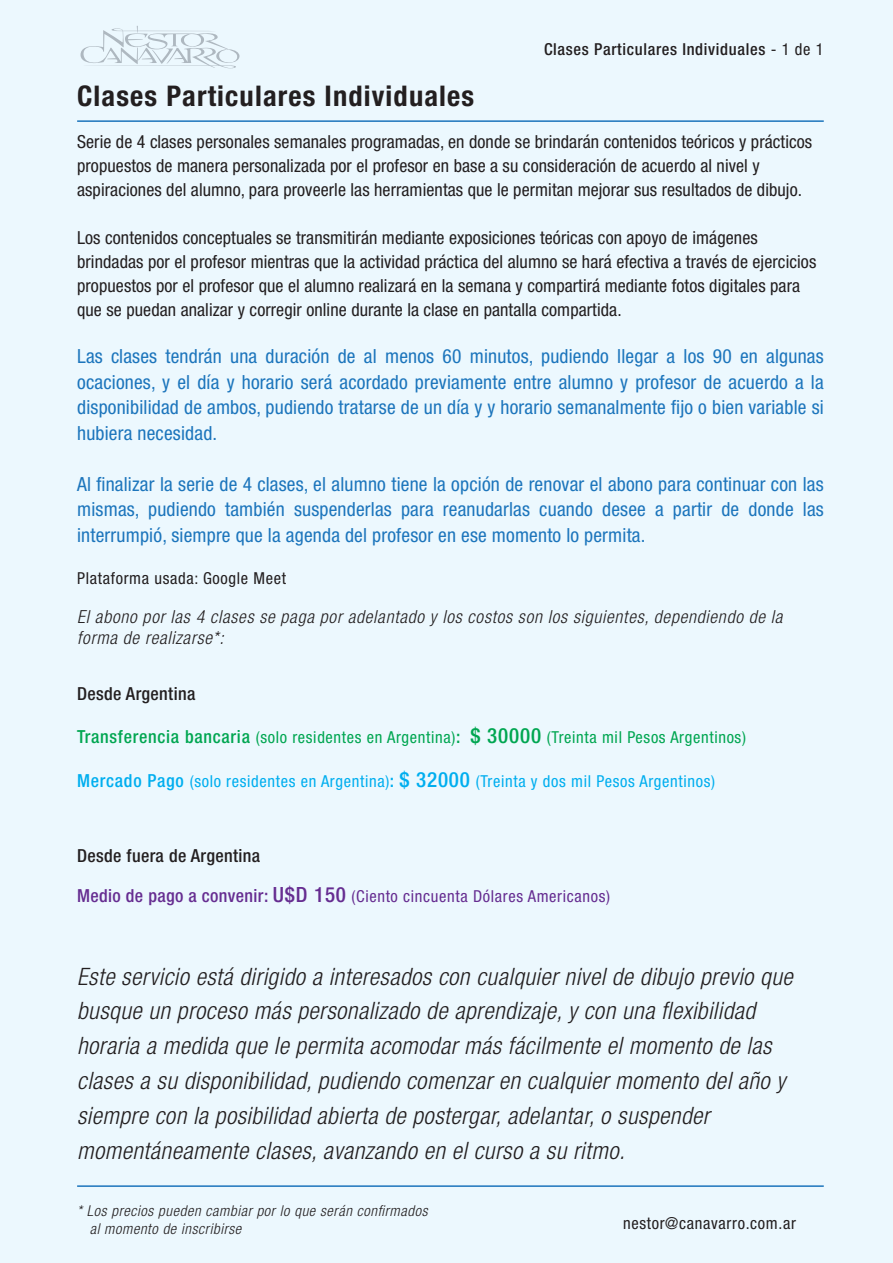
<style>
.page{position:relative;width:893px;height:1263px;background:#ecf8fe}
.page>*{position:absolute;margin:0;border:0;box-sizing:border-box;transform-origin:0 0}
.t1{font:700 condensed 28.5px "Helvetica Neue";letter-spacing:.04em;color:#231f20}
.t2{font:italic 300 condensed 24px/34.8px "Helvetica Neue LT Pro";letter-spacing:.02em;color:#231f20}
.t3{font:condensed 19.5px/25.5px "Helvetica Neue LT Pro";letter-spacing:.01em;color:#1c75bc;text-align:justify}
.t4{font:condensed 18px/24px "Helvetica Neue LT Pro";letter-spacing:.005em;color:#231f20}
.t5{font:italic 300 condensed 18px/21px "Helvetica Neue LT Pro";letter-spacing:.04em;color:#231f20}
.t6{font:500 condensed 18px "Helvetica Neue";letter-spacing:.02em;color:#231f20}
.t7{font:condensed 16.5px "Helvetica Neue LT Pro";letter-spacing:.04em;color:#00a651}
.t8{font:condensed 16.5px "Helvetica Neue LT Pro";letter-spacing:.04em;color:#00aeef}
.t9{font:condensed 16.5px "Helvetica Neue LT Pro";letter-spacing:.04em;color:#662d91}
.t10{font:condensed 16.5px "Helvetica Neue LT Pro";letter-spacing:.04em;color:#231f20}
.t11{font:500 condensed 16.5px "Helvetica Neue LT Pro";letter-spacing:.04em;color:#231f20}
.t12{font:italic 300 condensed 15px/18px "Helvetica Neue LT Pro";letter-spacing:.04em;color:#231f20}
.s1{font-weight:400}
.s2{font-family:"Helvetica Neue";font-weight:500;font-size:18px}
.s3{font-family:"Helvetica Neue";font-weight:500;font-size:21px}
</style>
<div class="page">
<hr style="left:77px;top:1185px;width:747px;height:2px;background:#1c75bc">
<hr style="left:77px;top:120px;width:747px;height:2px;background:#1c75bc">
<svg style="left:81px;top:26px;width:158px;height:42px"></svg>
<p class="t11" style="left:544px;top:40px;width:281px">Clases Particulares Individuales <span class="s1">- 1 de 1</span></p>
<h1 class="t1" style="left:77px;top:79px;width:399px">Clases Particulares Individuales</h1>
<p class="t4" style="left:77px;top:130px;width:737px">Serie de 4 clases personales semanales programadas, en donde se brindarán contenidos teóricos y prácticos propuestos de manera personalizada por el profesor en base a su consideración de acuerdo al nivel y aspiraciones del alumno, para proveerle las herramientas que le permitan mejorar sus resultados de dibujo.</p>
<p class="t4" style="left:77px;top:226px;width:741px">Los contenidos conceptuales se transmitirán mediante exposiciones teóricas con apoyo de imágenes brindadas por el profesor mientras que la actividad práctica del alumno se hará efectiva a través de ejercicios propuestos por el profesor que el alumno realizará en la semana y compartirá mediante fotos digitales para que se puedan analizar y corregir online durante la clase en pantalla compartida.</p>
<p class="t3" style="left:77px;top:343px;width:748px">Las clases tendrán una duración de al menos 60 minutos, pudiendo llegar a los 90 en algunas ocaciones, y el día y horario será acordado previamente entre alumno y profesor de acuerdo a la disponibilidad de ambos, pudiendo tratarse de un día y y horario semanalmente fijo o bien variable si hubiera necesidad.</p>
<p class="t3" style="left:77px;top:471px;width:748px">Al finalizar la serie de 4 clases, el alumno tiene la opción de renovar el abono para continuar con las mismas, pudiendo también suspenderlas para reanudarlas cuando desee a partir de donde las interrumpió, siempre que la agenda del profesor en ese momento lo permita.</p>
<p class="t10" style="left:77px;top:569px;width:210px">Plataforma usada: Google Meet</p>
<p class="t5" style="left:77px;top:607px;width:707px">El abono por las 4 clases se paga por adelantado y los costos son los siguientes, dependiendo de la forma de realizarse*:</p>
<p class="t6" style="left:77px;top:682px;width:120px">Desde Argentina</p>
<p class="t7" style="left:77px;top:728px;width:670px"><span class="s2">Transferencia bancaria</span> (solo residentes en Argentina)<span class="s2">:</span> <span class="s3">$ 30000</span> (Treinta mil Pesos Argentinos)</p>
<p class="t8" style="left:77px;top:772px;width:639px"><span class="s2">Mercado Pago</span> (solo residentes en Argentina)<span class="s2">:</span> <span class="s3">$ 32000</span> (Treinta y dos mil Pesos Argentinos)</p>
<p class="t6" style="left:77px;top:844px;width:185px">Desde fuera de Argentina</p>
<p class="t9" style="left:77px;top:887px;width:534px"><span class="s2">Medio de pago a convenir:</span> <span class="s3">U$D 150</span> (Ciento cincuenta Dólares Americanos)</p>
<p class="t2" style="left:77px;top:959px;width:717px">Este servicio está dirigido a interesados con cualquier nivel de dibujo previo que busque un proceso más personalizado de aprendizaje, y con una flexibilidad horaria a medida que le permita acomodar más fácilmente el momento de las clases a su disponibilidad, pudiendo comenzar en cualquier momento del año y siempre con la posibilidad abierta de postergar, adelantar, o suspender momentáneamente clases, avanzando en el curso a su ritmo.</p>
<p class="t12" style="left:90px;top:1202px;width:339px;text-indent:-13px">* Los precios pueden cambiar por lo que serán confirmados al momento de inscribirse</p>
<p class="t10" style="left:623px;top:1214px;width:174px">nestor@canavarro.com.ar</p>
</div>
